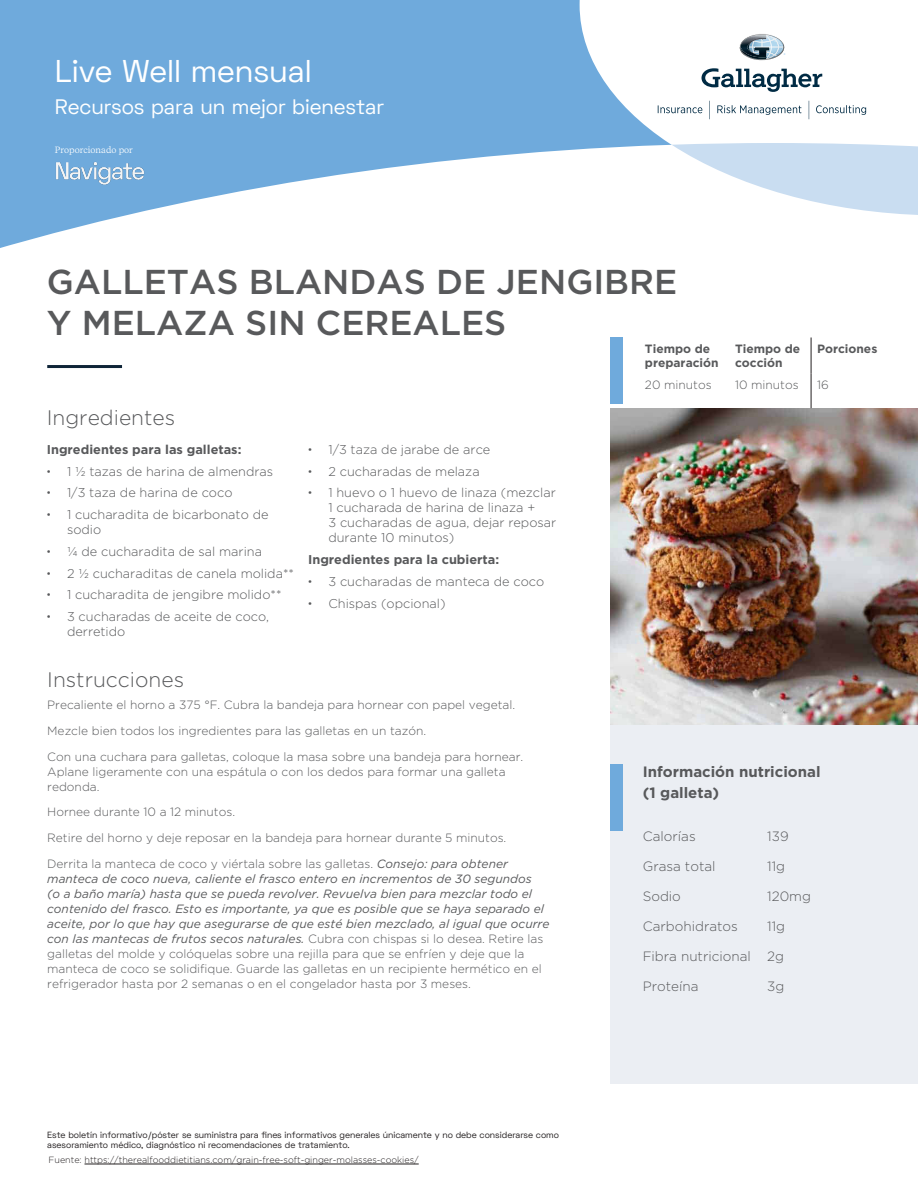
<style>
.page{position:relative;width:918px;height:1188px;background:#fff}
.page>*{position:absolute;margin:0;border:0;box-sizing:border-box;transform-origin:0 0}
.Title_of_Article{font:500 34.5px/41.4px "Gotham";color:#58595b}
.t1{font:31.5px "Space Grotesk";color:#fff}
.t2{font:21px "Space Grotesk";color:#fff}
.Header_2{font:300 21px "Gotham";color:#58595b}
.Header_3{font:700 15px/21px "Gotham";color:#58595b}
.Sidebar{font:300 13.5px "Gotham";color:#58595b}
.t3{font:300 12.75px/15px "Gotham";color:#58595b}
.Bullet_1{font:700 12.75px "Gotham";color:#58595b}
.Num_List_1{font:italic 12px/15px "Gotham";color:#58595b}
.Num_List_1-2{font:300 12px/15px "Gotham";color:#58595b}
.Body_Text_Print{font:700 12px/14.4px "Gotham";color:#58595b}
.Body_Text_Print-2{font:300 12px "Gotham";color:#58595b}
.Footnote_copy{font:9px/10.5px "Space Grotesk";color:#231f20}
.Body_Text_Print-3{font:300 9px "Gotham";color:#231f20}
.t4{font:9px "Recife Text";color:#fff}
.s1{font-family:"Space Grotesk"}
.s2{font-weight:300;font-style:normal}
</style>
<div class="page">
<svg style="left:0;top:0;width:580px;height:248px;fill:#6faadc"></svg>
<svg style="left:580px;top:15px;width:287px;height:135px"></svg>
<svg style="left:672px;top:143px;width:246px;height:72px"></svg>
<img style="left:55px;top:143px;width:109px;height:55px">
<svg style="left:702px;top:68px;width:120px;height:24px"></svg>
<svg style="left:658px;top:105px;width:44px;height:8px"></svg>
<svg style="left:717px;top:105px;width:84px;height:10px"></svg>
<svg style="left:816px;top:105px;width:50px;height:10px"></svg>
<svg style="left:809px;top:101px;width:1px;height:18px"></svg>
<svg style="left:709px;top:101px;width:1px;height:18px"></svg>
<svg style="left:740px;top:34px;width:45px;height:26px"></svg>
<img style="left:611px;top:409px;width:307px;height:316px">
<div style="left:611px;top:725px;width:307px;height:359px;background:#ebeef3"></div>
<div style="left:610px;top:765px;width:13px;height:66px;background:#6faadc"></div>
<div style="left:610px;top:338px;width:13px;height:66px;background:#6faadc"></div>
<hr style="left:47px;top:365px;width:75px;height:3px;background:#0e2437">
<hr style="left:85px;top:1164px;width:334px;height:1px;background:#231f20">
<hr style="left:811px;top:337px;width:1px;height:36px;background:#231f20">
<hr style="left:811px;top:374px;width:1px;height:34px;background:#231f20">
<h2 class="t1" style="left:55px;top:51px;width:258px">Live Well mensual</h2>
<h3 class="t2" style="left:55px;top:93px;width:331px">Recursos para un mejor bienestar</h3>
<p class="t4" style="left:55px;top:143px;width:80px">Proporcionado por</p>
<p class="Title_of_Article" style="left:47px;top:260px;width:632px">GALLETAS BLANDAS DE JENGIBRE<br>Y MELAZA SIN CEREALES</p>
<p class="Header_2" style="left:47px;top:405px;width:130px">Ingredientes</p>
<p class="Bullet_1" style="left:47px;top:441px;width:196px">Ingredientes para las galletas:</p>
<p class="t3" style="left:47px;top:463px;width:228px"><span class="s1">•</span> 1 ½ tazas de harina de almendras</p>
<p class="t3" style="left:47px;top:485px;width:187px"><span class="s1">•</span> 1/3 taza de harina de coco</p>
<p class="t3" style="left:67px;top:507px;width:203px;text-indent:-20px"><span class="s1">•</span> 1 cucharadita de bicarbonato de sodio</p>
<p class="t3" style="left:47px;top:544px;width:217px"><span class="s1">•</span> ¼ de cucharadita de sal marina</p>
<p class="t3" style="left:47px;top:565px;width:249px"><span class="s1">•</span> 2 ½ cucharaditas de canela molida**</p>
<p class="t3" style="left:47px;top:587px;width:236px"><span class="s1">•</span> 1 cucharadita de jengibre molido**</p>
<p class="t3" style="left:67px;top:609px;width:204px;text-indent:-20px"><span class="s1">•</span> 3 cucharadas de aceite de coco, derretido</p>
<p class="t3" style="left:308px;top:442px;width:184px"><span class="s1">•</span> 1/3 taza de jarabe de arce</p>
<p class="t3" style="left:308px;top:463px;width:173px"><span class="s1">•</span> 2 cucharadas de melaza</p>
<p class="t3" style="left:328px;top:485px;width:229px;text-indent:-20px"><span class="s1">•</span> 1 huevo o 1 huevo de linaza (mezclar<br>1 cucharada de harina de linaza +<br>3 cucharadas de agua, dejar reposar durante 10 minutos)</p>
<p class="Bullet_1" style="left:308px;top:551px;width:193px">Ingredientes para la cubierta:</p>
<p class="t3" style="left:308px;top:574px;width:238px"><span class="s1">•</span> 3 cucharadas de manteca de coco</p>
<p class="t3" style="left:308px;top:595px;width:139px"><span class="s1">•</span> Chispas (opcional)</p>
<p class="Header_2" style="left:47px;top:667px;width:138px">Instrucciones</p>
<p class="Num_List_1-2" style="left:47px;top:697px;width:469px">Precaliente el horno a 375 °F. Cubra la bandeja para hornear con papel vegetal.</p>
<p class="Num_List_1-2" style="left:47px;top:723px;width:380px">Mezcle bien todos los ingredientes para las galletas en un tazón.</p>
<p class="Num_List_1-2" style="left:47px;top:749px;width:477px">Con una cuchara para galletas, coloque la masa sobre una bandeja para hornear.<br>Aplane ligeramente con una espátula o con los dedos para formar una galleta redonda.</p>
<p class="Num_List_1-2" style="left:47px;top:804px;width:189px">Hornee durante 10 a 12 minutos.</p>
<p class="Num_List_1-2" style="left:47px;top:830px;width:461px">Retire del horno y deje reposar en la bandeja para hornear durante 5 minutos.</p>
<p class="Num_List_1" style="left:47px;top:856px;width:504px"><span class="s2">Derrita la manteca de coco y viértala sobre las galletas.</span> Consejo: para obtener manteca de coco nueva, caliente el frasco entero en incrementos de 30 segundos<br>(o a baño maría) hasta que se pueda revolver. Revuelva bien para mezclar todo el contenido del frasco. Esto es importante, ya que es posible que se haya separado el aceite, por lo que hay que asegurarse de que esté bien mezclado, al igual que ocurre con las mantecas de frutos secos naturales. <span class="s2">Cubra con chispas si lo desea. Retire las galletas del molde y colóquelas sobre una rejilla para que se enfríen y deje que la manteca de coco se solidifique. Guarde las galletas en un recipiente hermético en el refrigerador hasta por 2 semanas o en el congelador hasta por 3 meses.</span></p>
<p class="Footnote_copy" style="left:47px;top:1129px;width:513px">Este boletín informativo/póster se suministra para fines informativos generales únicamente y no debe considerarse como asesoramiento médico, diagnóstico ni recomendaciones de tratamiento.</p>
<p class="Body_Text_Print-3" style="left:49px;top:1154px;width:372px">Fuente: https://therealfooddietitians.com/grain-free-soft-ginger-molasses-cookies/</p>
<p class="Body_Text_Print" style="left:645px;top:342px;width:75px">Tiempo de preparación</p>
<p class="Body_Text_Print" style="left:735px;top:342px;width:67px">Tiempo de cocción</p>
<p class="Body_Text_Print" style="left:817px;top:342px;width:62px">Porciones</p>
<p class="Body_Text_Print-2" style="left:645px;top:377px;width:68px">20 minutos</p>
<p class="Body_Text_Print-2" style="left:735px;top:377px;width:65px">10 minutos</p>
<p class="Body_Text_Print-2" style="left:817px;top:377px;width:13px">16</p>
<p class="Header_3" style="left:643px;top:761px;width:179px">Información nutricional (1 galleta)</p>
<p class="Sidebar" style="left:643px;top:828px;width:55px">Calorías</p>
<p class="Sidebar" style="left:767px;top:828px;width:23px">139</p>
<p class="Sidebar" style="left:643px;top:858px;width:74px">Grasa total</p>
<p class="Sidebar" style="left:767px;top:858px;width:19px">11g</p>
<p class="Sidebar" style="left:643px;top:888px;width:40px">Sodio</p>
<p class="Sidebar" style="left:767px;top:888px;width:45px">120mg</p>
<p class="Sidebar" style="left:643px;top:918px;width:97px">Carbohidratos</p>
<p class="Sidebar" style="left:767px;top:918px;width:19px">11g</p>
<p class="Sidebar" style="left:643px;top:948px;width:143px">Fibra nutricional 2g</p>
<p class="Sidebar" style="left:643px;top:978px;width:57px">Proteína</p>
<p class="Sidebar" style="left:767px;top:978px;width:19px">3g</p>
</div>
